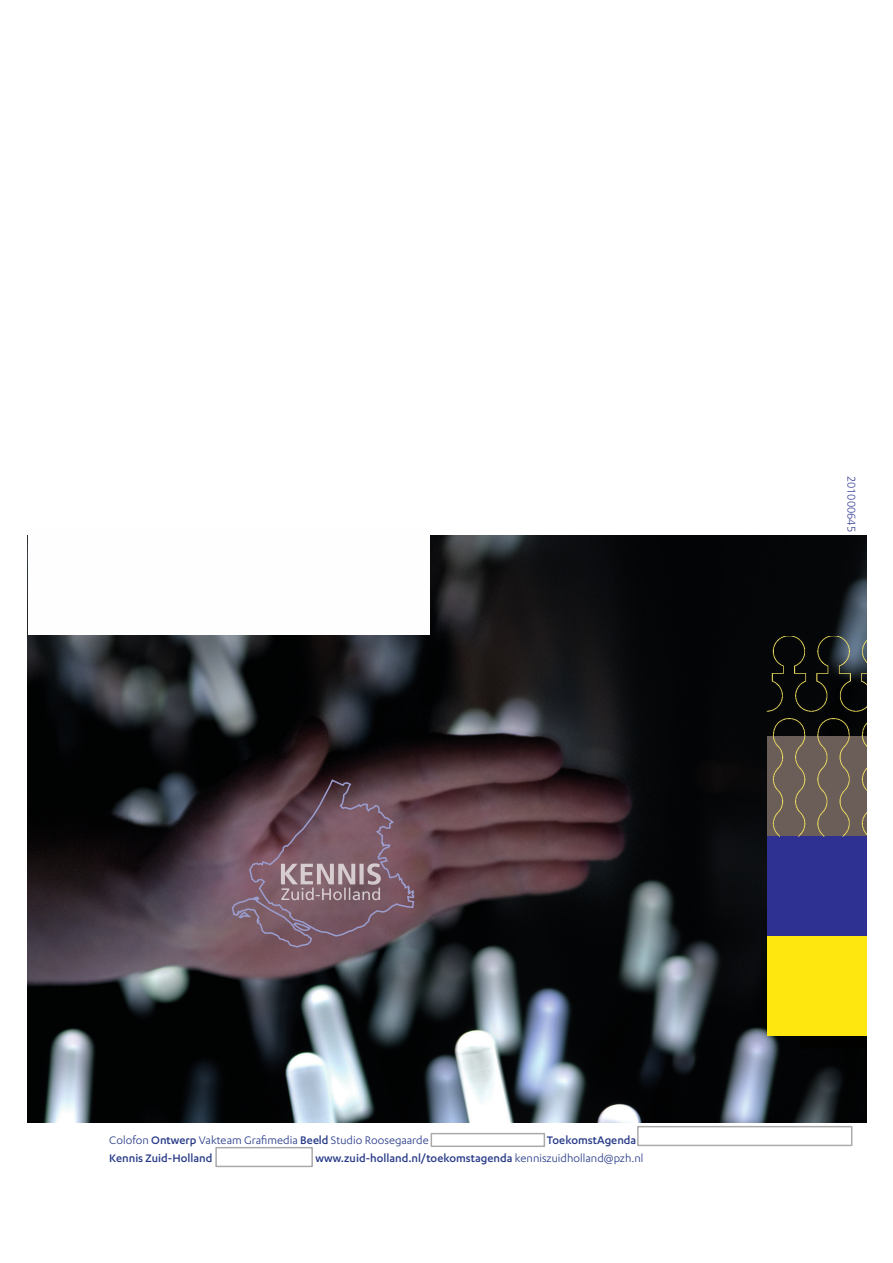
<style>
.page{position:relative;width:893px;height:1263px;background:#fff}
.page>*{position:absolute;margin:0;border:0;box-sizing:border-box;transform-origin:0 0}
.t1{font:500 12.75px "EMBEDDED 15 a+Karbon";letter-spacing:-.005em;color:#263987}
.t2{font:12.75px "EMBEDDED 118+Karbon";color:#263987}
.t3{font:300 11.25px "EMBEDDED 11 f+Frutiger LT Std";color:#424b9a}
.s1{font-family:"EMBEDDED 15 a+Karbon";font-weight:500}
.s2{font-family:"EMBEDDED f 5+Karbon"}
.s3{font-family:"EMBEDDED 118+Karbon";font-weight:400}
</style>
<div class="page">
<img style="left:28px;top:535px;width:839px;height:588px">
<svg style="left:232px;top:780px;width:183px;height:167px;background:#785c68"></svg>
<div style="left:767px;top:836px;width:100px;height:100px;background:#2e3191"></div>
<div style="left:800px;top:949px;width:67px;height:100px;background:#010200"></div>
<div style="left:767px;top:936px;width:100px;height:100px;background:#fde70e"></div>
<div style="left:28px;top:527px;width:401px;height:108px;background:#fefefe"></div>
<img style="left:767px;top:637px;width:100px;height:199px">
<div style="left:431px;top:1133px;width:114px;height:14px;background:#fff;border:2px solid #aaa"></div>
<div style="left:637px;top:1126px;width:215px;height:20px;background:#fff;border:2px solid #aaa"></div>
<div style="left:215px;top:1147px;width:98px;height:20px;background:#fff;border:2px solid #aaa"></div>
<p class="t3" style="left:858px;top:476px;width:60px;rotate:90deg">201000645</p>
<p class="t2" style="left:109px;top:1135px;width:321px">Colofon <span class="s1">Ontwerp</span> <span class="s2">Vakteam Grafimedia</span> <span class="s1">Beeld</span> Studio Roosegaarde</p>
<p class="t1" style="left:547px;top:1135px;width:92px">ToekomstAgenda</p>
<p class="t1" style="left:109px;top:1153px;width:105px">Kennis Zuid-Holland</p>
<p class="t1" style="left:315px;top:1153px;width:330px">www.zuid-holland.nl/toekomstagenda <span class="s3">kenniszuidholland@pzh.nl</span></p>
</div>
